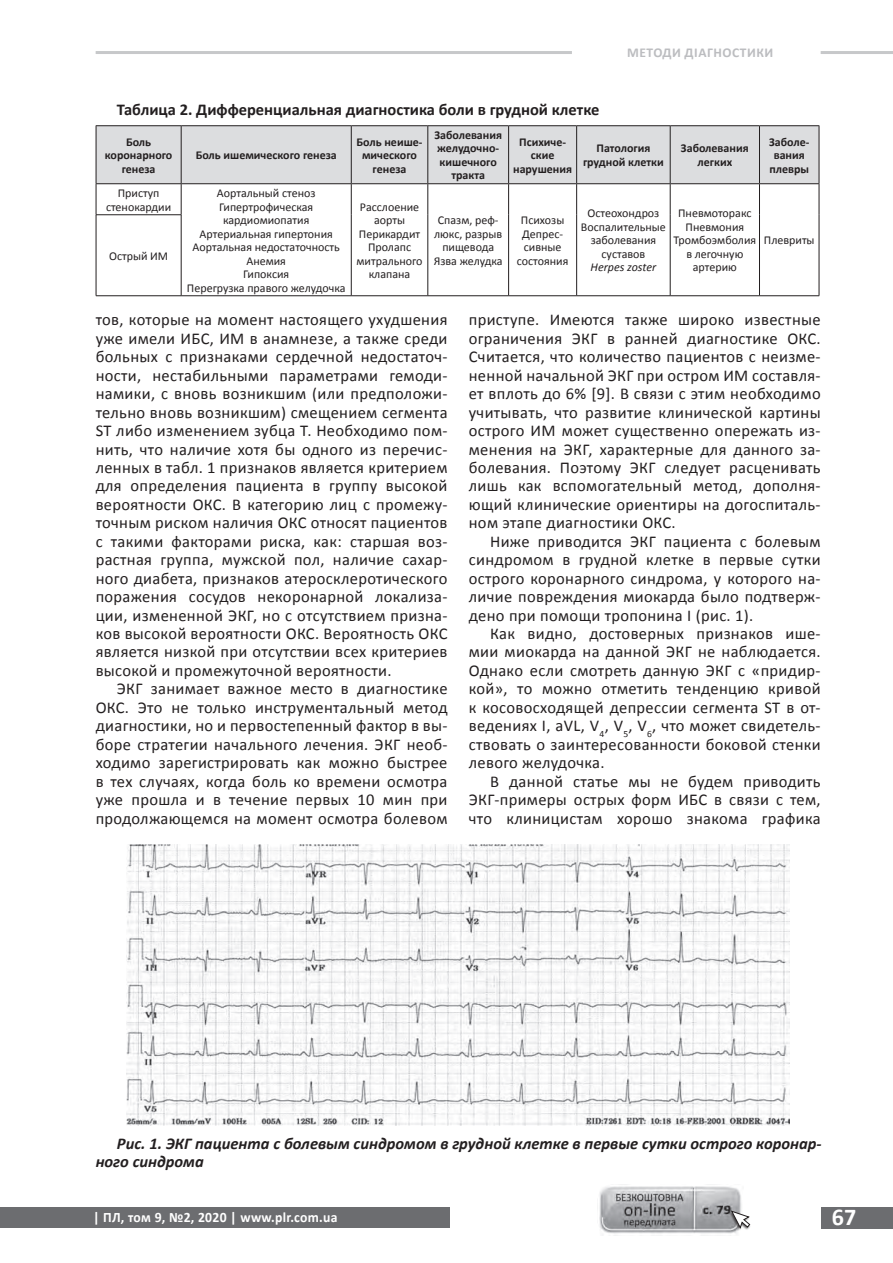
<style>
.page{position:relative;width:893px;height:1263px;background:#fff}
.page>*{position:absolute;margin:0;border:0;box-sizing:border-box;transform-origin:0 0}
.t1{font:700 24.15px "Calibri";color:#fff}
.Обычный__веб{font:16.5px/18.5px "Calibri";letter-spacing:.02em;color:#231f20;text-align:justify}
.Обычный{font:16.5px/18.5px "Calibri";letter-spacing:.02em;color:#231f20;text-align:justify}
.podpis{font:italic 700 16.5px/18px "Calibri";color:#231f20}
.head_table{font:700 16.5px "Calibri";color:#231f20}
.t2{font:700 14.4px "Calibri";letter-spacing:.02em;color:#fff;scale:.95 1}
.t3{font:700 13.5px "Calibri";letter-spacing:.04em;color:#bcbdc0}
.t4{font:12px/13.5px "Calibri";color:#231f20;text-align:center}
.t5{font:700 12px/13.5px "Calibri";color:#231f20;text-align:center}
.s1{font-style:italic}
</style>
<div class="page">
<div style="left:0;top:1207px;width:450px;height:20px;background:#6c6d70"></div>
<div style="left:821px;top:1207px;width:72px;height:21px;background:#6c6d70"></div>
<img style="left:599px;top:1184px;width:143px;height:50px">
<div style="left:729px;top:1210px;width:22px;height:20px;background:#231f20;opacity:.75"></div>
<svg style="left:731px;top:1210px;width:19px;height:18px"></svg>
<hr style="left:96px;top:51px;width:476px;height:3px;background:#939598">
<hr style="left:821px;top:51px;width:72px;height:3px;background:#939598">
<div style="left:97px;top:126px;width:722px;height:57px;background:#dcdddf"></div>
<hr style="left:96px;top:184px;width:1px;height:31px;background:#231f20">
<hr style="left:181px;top:184px;width:1px;height:31px;background:#231f20">
<hr style="left:351px;top:184px;width:1px;height:31px;background:#231f20">
<hr style="left:428px;top:184px;width:1px;height:31px;background:#231f20">
<hr style="left:508px;top:184px;width:1px;height:31px;background:#231f20">
<hr style="left:576px;top:184px;width:1px;height:31px;background:#231f20">
<hr style="left:670px;top:184px;width:1px;height:31px;background:#231f20">
<hr style="left:759px;top:184px;width:1px;height:31px;background:#231f20">
<hr style="left:819px;top:184px;width:1px;height:31px;background:#231f20">
<hr style="left:96px;top:214px;width:85px;height:1px;background:#231f20">
<hr style="left:96px;top:215px;width:1px;height:81px;background:#231f20">
<hr style="left:181px;top:215px;width:1px;height:81px;background:#231f20">
<hr style="left:351px;top:215px;width:1px;height:81px;background:#231f20">
<hr style="left:428px;top:215px;width:1px;height:81px;background:#231f20">
<hr style="left:508px;top:215px;width:1px;height:81px;background:#231f20">
<hr style="left:576px;top:215px;width:1px;height:81px;background:#231f20">
<hr style="left:670px;top:215px;width:1px;height:81px;background:#231f20">
<hr style="left:759px;top:215px;width:1px;height:81px;background:#231f20">
<hr style="left:819px;top:215px;width:1px;height:81px;background:#231f20">
<hr style="left:96px;top:295px;width:85px;height:1px;background:#231f20">
<hr style="left:181px;top:295px;width:170px;height:1px;background:#231f20">
<hr style="left:351px;top:295px;width:77px;height:1px;background:#231f20">
<hr style="left:428px;top:295px;width:81px;height:1px;background:#231f20">
<hr style="left:509px;top:295px;width:68px;height:1px;background:#231f20">
<hr style="left:577px;top:295px;width:93px;height:1px;background:#231f20">
<hr style="left:670px;top:295px;width:89px;height:1px;background:#231f20">
<hr style="left:759px;top:295px;width:60px;height:1px;background:#231f20">
<hr style="left:181px;top:126px;width:1px;height:57px;background:#231f20">
<hr style="left:351px;top:126px;width:1px;height:57px;background:#231f20">
<hr style="left:427px;top:126px;width:1px;height:57px;background:#231f20">
<hr style="left:508px;top:126px;width:1px;height:57px;background:#231f20">
<hr style="left:576px;top:126px;width:1px;height:57px;background:#231f20">
<hr style="left:670px;top:126px;width:1px;height:57px;background:#231f20">
<hr style="left:759px;top:126px;width:1px;height:57px;background:#231f20">
<hr style="left:96px;top:125px;width:85px;height:1px;background:#231f20">
<hr style="left:96px;top:126px;width:1px;height:57px;background:#231f20">
<hr style="left:181px;top:125px;width:170px;height:1px;background:#231f20">
<hr style="left:351px;top:125px;width:77px;height:1px;background:#231f20">
<hr style="left:428px;top:125px;width:81px;height:1px;background:#231f20">
<hr style="left:509px;top:125px;width:68px;height:1px;background:#231f20">
<hr style="left:577px;top:125px;width:93px;height:1px;background:#231f20">
<hr style="left:670px;top:125px;width:89px;height:1px;background:#231f20">
<hr style="left:759px;top:125px;width:60px;height:1px;background:#231f20">
<hr style="left:819px;top:126px;width:1px;height:57px;background:#231f20">
<hr style="left:96px;top:183px;width:85px;height:1px;background:#231f20">
<hr style="left:181px;top:183px;width:170px;height:1px;background:#231f20">
<hr style="left:351px;top:183px;width:77px;height:1px;background:#231f20">
<hr style="left:428px;top:183px;width:81px;height:1px;background:#231f20">
<hr style="left:509px;top:183px;width:68px;height:1px;background:#231f20">
<hr style="left:577px;top:183px;width:93px;height:1px;background:#231f20">
<hr style="left:670px;top:183px;width:89px;height:1px;background:#231f20">
<hr style="left:759px;top:183px;width:60px;height:1px;background:#231f20">
<img style="left:126px;top:844px;width:663px;height:281px">
<p class="t3" style="left:627px;top:44px;width:148px">МЕТОДИ ДІАГНОСТИКИ</p>
<p class="head_table" style="left:117px;top:99px;width:484px">Таблица 2. Дифференциальная диагностика боли в грудной клетке</p>
<p class="t5" style="left:105px;top:135px;width:69px">Боль коронарного генеза</p>
<p class="t5" style="left:357px;top:135px;width:68px">Боль неише&shy;мического генеза</p>
<p class="t5" style="left:434px;top:128px;width:69px">Заболевания желудочно&shy;кишечного тракта</p>
<p class="t5" style="left:513px;top:135px;width:60px">Психиче&shy;ские нарушения</p>
<p class="t5" style="left:583px;top:142px;width:82px">Патология грудной клетки</p>
<p class="t5" style="left:681px;top:142px;width:69px">Заболевания легких</p>
<p class="t5" style="left:769px;top:135px;width:42px">Заболе&shy;вания плевры</p>
<p class="t5" style="left:196px;top:148px;width:143px">Боль ишемического генеза</p>
<p class="t4" style="left:106px;top:186px;width:67px">Приступ стенокардии</p>
<p class="t4" style="left:217px;top:186px;width:100px">Аортальный стеноз</p>
<p class="t4" style="left:187px;top:200px;width:160px">Гипертрофическая кардиомиопатия<br>Артериальная гипертония<br>Аортальная недостаточность<br>Анемия<br>Гипоксия<br>Перегрузка правого желудочка</p>
<p class="t4" style="left:359px;top:200px;width:63px">Расслоение аорты<br>Перикардит</p>
<p class="t4" style="left:356px;top:240px;width:68px">Пролапс митрального клапана</p>
<p class="t4" style="left:109px;top:249px;width:61px">Острый ИМ</p>
<p class="t4" style="left:434px;top:213px;width:70px">Спазм, реф&shy;люкс, разрыв пищевода<br>Язва желудка</p>
<p class="t4" style="left:517px;top:213px;width:53px">Психозы<br>Депрес&shy;сивные состояния</p>
<p class="t4" style="left:581px;top:207px;width:86px">Остеохондроз<br>Воспалительные заболевания суставов<br><span class="s1">Herpes zoster</span></p>
<p class="t4" style="left:673px;top:207px;width:84px">Пневмоторакс<br>Пневмония<br>Тромбоэмболия в легочную артерию</p>
<p class="t4" style="left:764px;top:234px;width:52px">Плевриты</p>
<p class="Обычный__веб" style="left:96px;top:311px;width:353px">тов, которые на момент настоящего ухудшения уже имели ИБС, ИМ в анамнезе, а также среди больных с признаками сердечной недостаточ&shy;ности, нестабильными параметрами гемоди&shy;намики, с вновь возникшим (или предположи&shy;тельно вновь возникшим) смещением сегмента ST либо изменением зубца Т. Необходимо пом&shy;нить, что наличие хотя бы одного из перечис&shy;ленных в табл. 1 признаков является критерием для определения пациента в группу высокой вероятности ОКС. В категорию лиц с промежу&shy;точным риском наличия ОКС относят пациентов с такими факторами риска, как: старшая воз&shy;растная группа, мужской пол, наличие сахар&shy;ного диабета, признаков атеросклеротического поражения сосудов некоронарной локализа&shy;ции, измененной ЭКГ, но с отсутствием призна&shy;ков высокой вероятности ОКС. Вероятность ОКС является низкой при отсутствии всех критериев высокой и промежуточной вероятности.</p>
<p class="Обычный__веб" style="left:96px;top:680px;width:353px;text-indent:21px">ЭКГ занимает важное место в диагностике ОКС. Это не только инструментальный метод диагностики, но и первостепенный фактор в вы&shy;боре стратегии начального лечения. ЭКГ необ&shy;ходимо зарегистрировать как можно быстрее в тех случаях, когда боль ко времени осмотра уже прошла и в течение первых 10 мин при продолжающемся на момент осмотра болевом</p>
<p class="Обычный__веб" style="left:469px;top:311px;width:353px">приступе. Имеются также широко известные ограничения ЭКГ в ранней диагностике ОКС.<br>Считается, что количество пациентов с неизме&shy;ненной начальной ЭКГ при остром ИМ составля&shy;ет вплоть до 6% [9]. В связи с этим необходимо учитывать, что развитие клинической картины острого ИМ может существенно опережать из&shy;менения на ЭКГ, характерные для данного за&shy;болевания. Поэтому ЭКГ следует расценивать лишь как вспомогательный метод, дополня&shy;ющий клинические ориентиры на догоспиталь&shy;ном этапе диагностики ОКС.</p>
<p class="Обычный" style="left:469px;top:532px;width:353px;text-indent:21px">Ниже приводится ЭКГ пациента с болевым синдромом в грудной клетке в первые сутки острого коронарного синдрома, у которого на&shy;личие повреждения миокарда было подтверж&shy;дено при помощи тропонина I (рис. 1).</p>
<p class="Обычный" style="left:469px;top:624px;width:353px;text-indent:21px">Как видно, достоверных признаков ише&shy;мии миокарда на данной ЭКГ не наблюдается.<br>Однако если смотреть данную ЭКГ с «придир&shy;кой», то можно отметить тенденцию кривой к косовосходящей депрессии сегмента ST в от&shy;ведениях I, аVL, V<sub>4</sub>, V<sub>5</sub>, V<sub>6</sub>, что может свидетель&shy;ствовать о заинтересованности боковой стенки левого желудочка.</p>
<p class="Обычный" style="left:469px;top:772px;width:353px;text-indent:21px">В данной статье мы не будем приводить ЭКГ-примеры острых форм ИБС в связи с тем, что клиницистам хорошо знакома графика</p>
<p class="podpis" style="left:96px;top:1135px;width:727px;text-indent:21px">Рис. 1. ЭКГ пациента с болевым синдромом в грудной клетке в первые сутки острого коронар&shy;ного синдрома</p>
<p class="t2" style="left:93px;top:1208px;width:259px">| ПЛ, том 9, №2, 2020 | www.plr.com.ua</p>
<h1 class="t1" style="left:832px;top:1202px;width:26px">67</h1>
</div>
